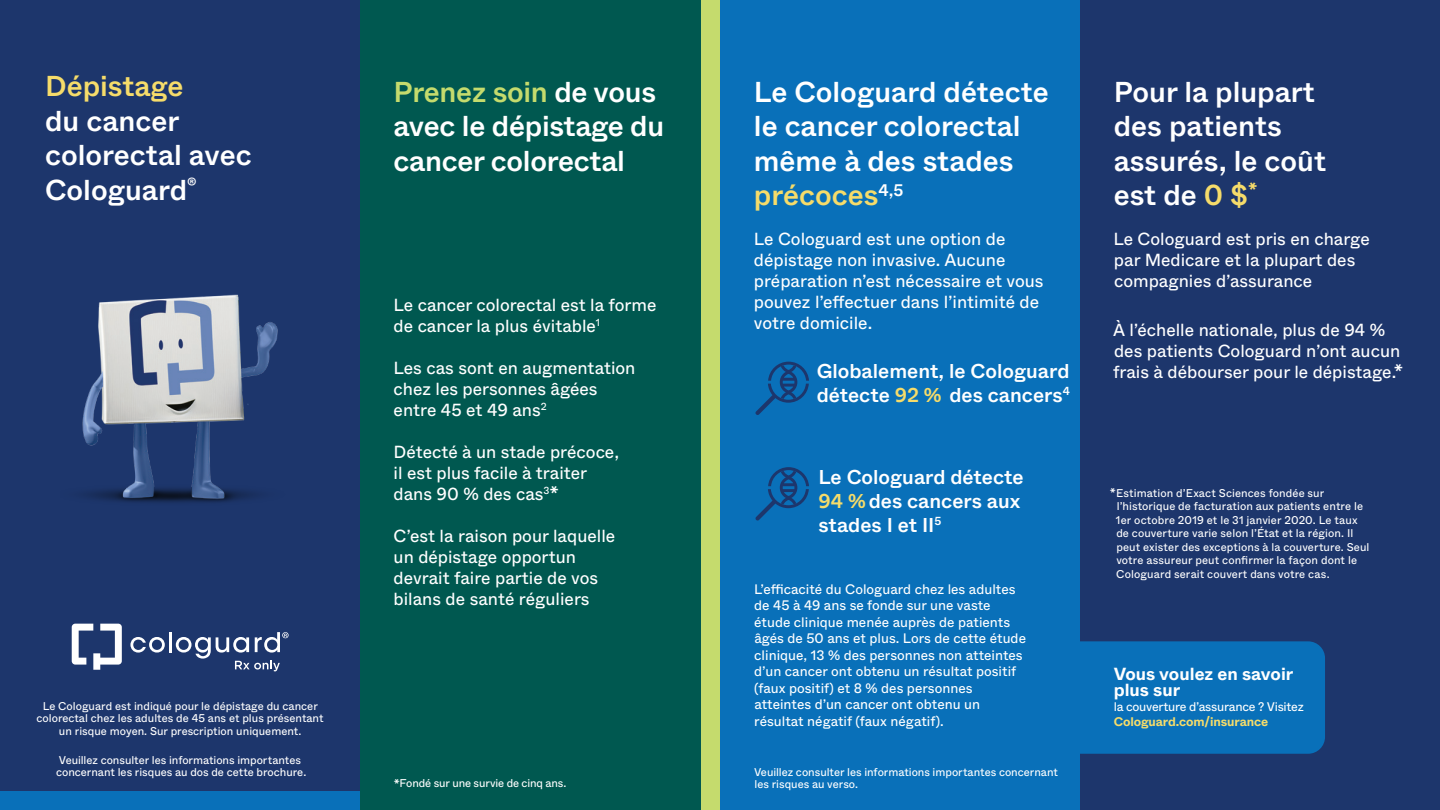
<style>
.page{position:relative;width:1440px;height:810px;background:#fff}
.page>*{position:absolute;margin:0;border:0;box-sizing:border-box;transform-origin:0 0}
.t1{font:500 28.75px/34.5px "Whyte";color:#fff}
.t2{font:500 20px/24px "Whyte";color:#fff}
.t3{font:17.5px/21px "Whyte";color:#fff}
.t4{font:700 17.5px/16.2px "Whyte";color:#fff}
.t5{font:13.75px/16.5px "Whyte";color:#fff}
.t6{font:12.5px/15px "Whyte";letter-spacing:-.02em;color:#fff}
.t7{font:11.25px/13.5px "Whyte";color:#fff}
.t8{font:11.25px "Whyte";letter-spacing:-.02em;color:#fff}
.s1{color:#f6dc6a}
.s2{color:#c5db6d}
.s3{font-weight:700;color:#f6dc6a}
</style>
<div class="page">
<div style="left:0;top:0;width:360px;height:810px;background:#1d366c"></div>
<img style="left:82px;top:294px;width:196px;height:209px">
<svg style="left:130px;top:637px;width:35px;height:16px"></svg>
<hr style="left:169px;top:632px;width:3px;height:20px;background:#fff">
<svg style="left:72px;top:624px;width:50px;height:46px"></svg>
<svg style="left:176px;top:632px;width:113px;height:39px"></svg>
<div style="left:0;top:791px;width:360px;height:19px;background:#0970b9"></div>
<div style="left:1080px;top:0;width:360px;height:810px;background:#1d366c"></div>
<div style="left:1080px;top:641px;width:245px;height:113px;background:#0970b9"></div>
<div style="left:360px;top:0;width:360px;height:810px;background:#005850"></div>
<div style="left:701px;top:0;width:19px;height:810px;background:#c5db6d"></div>
<div style="left:720px;top:0;width:360px;height:810px;background:#0970b9"></div>
<svg style="left:756px;top:362px;width:53px;height:53px"></svg>
<svg style="left:756px;top:467px;width:53px;height:54px"></svg>
<p class="t1" style="left:45px;top:67px;width:208px"><span class="s1">Dépistage<br></span>du cancer colorectal avec<br>Cologuard<sup>®</sup></p>
<p class="t1" style="left:1114px;top:73px;width:214px">Pour la plupart des patients assurés, le coût est de <span class="s1">0 $</span><sup>*</sup></p>
<p class="t3" style="left:1113px;top:227px;width:258px">Le Cologuard est pris en charge par Medicare et la plupart des compagnies d’assurance</p>
<p class="t3" style="left:1113px;top:318px;width:292px">À l’échelle nationale, plus de 94 % des patients Cologuard n’ont aucun frais à débourser pour le dépistage.*</p>
<p class="t1" style="left:754px;top:73px;width:296px">Le Cologuard détecte le cancer colorectal même à des stades <span class="s1">précoces</span><sup>4,5</sup></p>
<p class="t1" style="left:394px;top:73px;width:272px"><span class="s2">Prenez soin</span> de vous avec le dépistage du cancer colorectal</p>
<p class="t3" style="left:754px;top:227px;width:291px">Le Cologuard est une option de dépistage non invasive. Aucune préparation n’est nécessaire et vous pouvez l’effectuer dans l’intimité de votre domicile.</p>
<p class="t3" style="left:394px;top:293px;width:264px">Le cancer colorectal est la forme de cancer la plus évitable<sup>1</sup></p>
<p class="t3" style="left:394px;top:356px;width:243px">Les cas sont en augmentation chez les personnes âgées entre 45 et 49 ans<sup>2</sup></p>
<p class="t3" style="left:394px;top:440px;width:227px">Détecté à un stade précoce, il est plus facile à traiter dans 90 % des cas<sup>3</sup>*</p>
<p class="t3" style="left:394px;top:524px;width:223px">C’est la raison pour laquelle un dépistage opportun devrait faire partie de vos bilans de santé réguliers</p>
<p class="t2" style="left:817px;top:358px;width:255px">Globalement, le Cologuard détecte <span class="s1">92 %</span> des cancers<sup>4</sup></p>
<p class="t2" style="left:818px;top:464px;width:207px">Le Cologuard détecte<br><span class="s1">94 %</span>des cancers aux stades I et II<sup>5</sup></p>
<p class="t7" style="left:1116px;top:485px;width:255px;text-indent:-6px">*Estimation d’Exact Sciences fondée sur l’historique de facturation aux patients entre le 1er octobre 2019 et le 31 janvier 2020. Le taux de couverture varie selon l’État et la région. Il peut exister des exceptions à la couverture. Seul votre assureur peut confirmer la façon dont le Cologuard serait couvert dans votre cas.</p>
<p class="t5" style="left:754px;top:580px;width:274px">L’efficacité du Cologuard chez les adultes de 45 à 49 ans se fonde sur une vaste étude clinique menée auprès de patients âgés de 50 ans et plus. Lors de cette étude clinique, 13 % des personnes non atteintes d’un cancer ont obtenu un résultat positif (faux positif) et 8 % des personnes atteintes d’un cancer ont obtenu un résultat négatif (faux négatif).</p>
<p class="t4" style="left:1114px;top:664px;width:181px">Vous voulez en savoir plus sur</p>
<p class="t6" style="left:1114px;top:698px;width:192px">la couverture d’assurance ? Visitez<br><span class="s3">Cologuard.com/insurance</span></p>
<p class="t7" style="left:37px;top:699px;width:289px;line-height:12.5px;text-align:center">Le Cologuard est indiqué pour le dépistage du cancer colorectal chez les adultes de 45 ans et plus présentant un risque moyen. Sur prescription uniquement.</p>
<p class="t7" style="left:56px;top:754px;width:252px;line-height:11.9px">Veuillez consulter les informations importantes concernant les risques au dos de cette brochure.</p>
<p class="t7" style="left:754px;top:765px;width:306px;line-height:11.9px">Veuillez consulter les informations importantes concernant les risques au verso.</p>
<p class="t8" style="left:394px;top:774px;width:174px">*Fondé sur une survie de cinq ans.</p>
</div>
